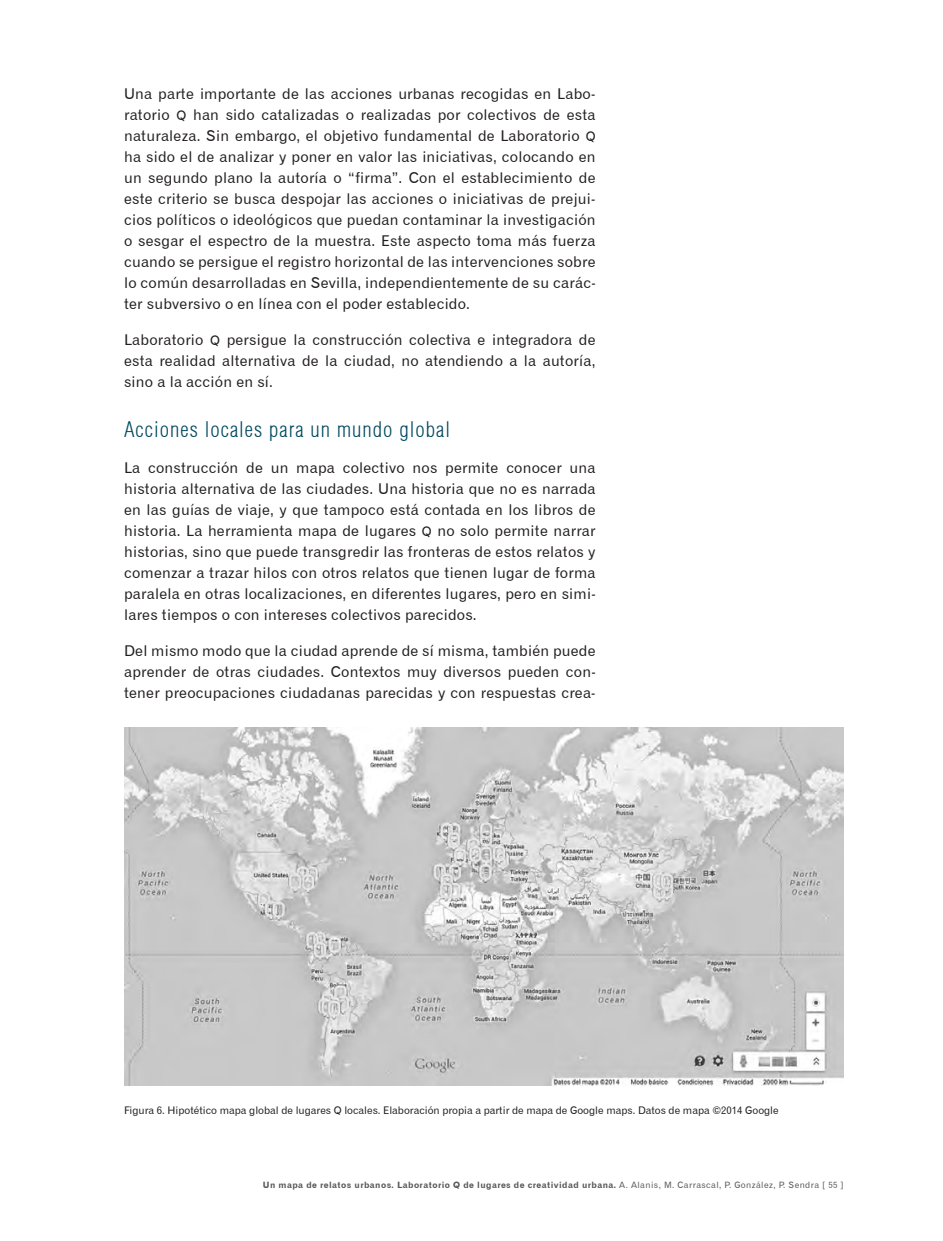
<style>
.page{position:relative;width:943px;height:1241px;background:#fff}
.page>*{position:absolute;margin:0;border:0;box-sizing:border-box;transform-origin:0 0}
.t1{font:300 condensed 21px "Helvetica";letter-spacing:.05em;color:#004960}
.t2{font:14.88px/21px "Gothic 720 BT Roman B";letter-spacing:.015em;color:#231f20;text-align:justify}
.t3{font:10.5px "Gothic 720 BT Roman B";color:#231f20}
.t4{font:8.75px "Gothic 720 BT Bold B";letter-spacing:.05em;color:#57585a}
.s1{font-size:13.12px}
.s2{font-family:"Gothic 720 BT Roman B"}
</style>
<div class="page">
<img style="left:124px;top:727px;width:719px;height:357px">
<p class="t2" style="left:124px;top:83px;width:473px">Una parte importante de las acciones urbanas recogidas en Labo&shy;ratorio <span class="s1">Q</span> han sido catalizadas o realizadas por colectivos de esta naturaleza. Sin embargo, el objetivo fundamental de Laboratorio <span class="s1">Q </span>ha sido el de analizar y poner en valor las iniciativas, colocando en un segundo plano la autoría o “firma”. Con el establecimiento de este criterio se busca despojar las acciones o iniciativas de prejui&shy;cios políticos o ideológicos que puedan contaminar la investigación o sesgar el espectro de la muestra. Este aspecto toma más fuerza cuando se persigue el registro horizontal de las intervenciones sobre lo común desarrolladas en Sevilla, independientemente de su carác&shy;ter subversivo o en línea con el poder establecido.</p>
<p class="t2" style="left:124px;top:329px;width:473px">Laboratorio <span class="s1">Q</span> persigue la construcción colectiva e integradora de esta realidad alternativa de la ciudad, no atendiendo a la autoría, sino a la acción en sí.</p>
<h1 class="t1" style="left:124px;top:416px;width:327px">Acciones locales para un mundo global</h1>
<p class="t2" style="left:124px;top:457px;width:473px">La construcción de un mapa colectivo nos permite conocer una historia alternativa de las ciudades. Una historia que no es narrada en las guías de viaje, y que tampoco está contada en los libros de historia. La herramienta mapa de lugares <span class="s1">Q</span> no solo permite narrar historias, sino que puede transgredir las fronteras de estos relatos y comenzar a trazar hilos con otros relatos que tienen lugar de forma paralela en otras localizaciones, en diferentes lugares, pero en simi&shy;lares tiempos o con intereses colectivos parecidos.</p>
<p class="t2" style="left:124px;top:640px;width:473px">Del mismo modo que la ciudad aprende de sí misma, también puede aprender de otras ciudades. Contextos muy diversos pueden con&shy;tener preocupaciones ciudadanas parecidas y con respuestas crea-</p>
<p class="t3" style="left:124px;top:1103px;width:656px">Figura 6. Hipotético mapa global de lugares Q locales. Elaboración propia a partir de mapa de Google maps. Datos de mapa ©2014 Google</p>
<p class="t4" style="left:263px;top:1179px;width:582px">Un mapa de relatos urbanos. Laboratorio Q de lugares de creatividad urbana. <span class="s2">A. Alanis, M. Carrascal, P. González, P. Sendra [ 55 ]</span></p>
</div>
